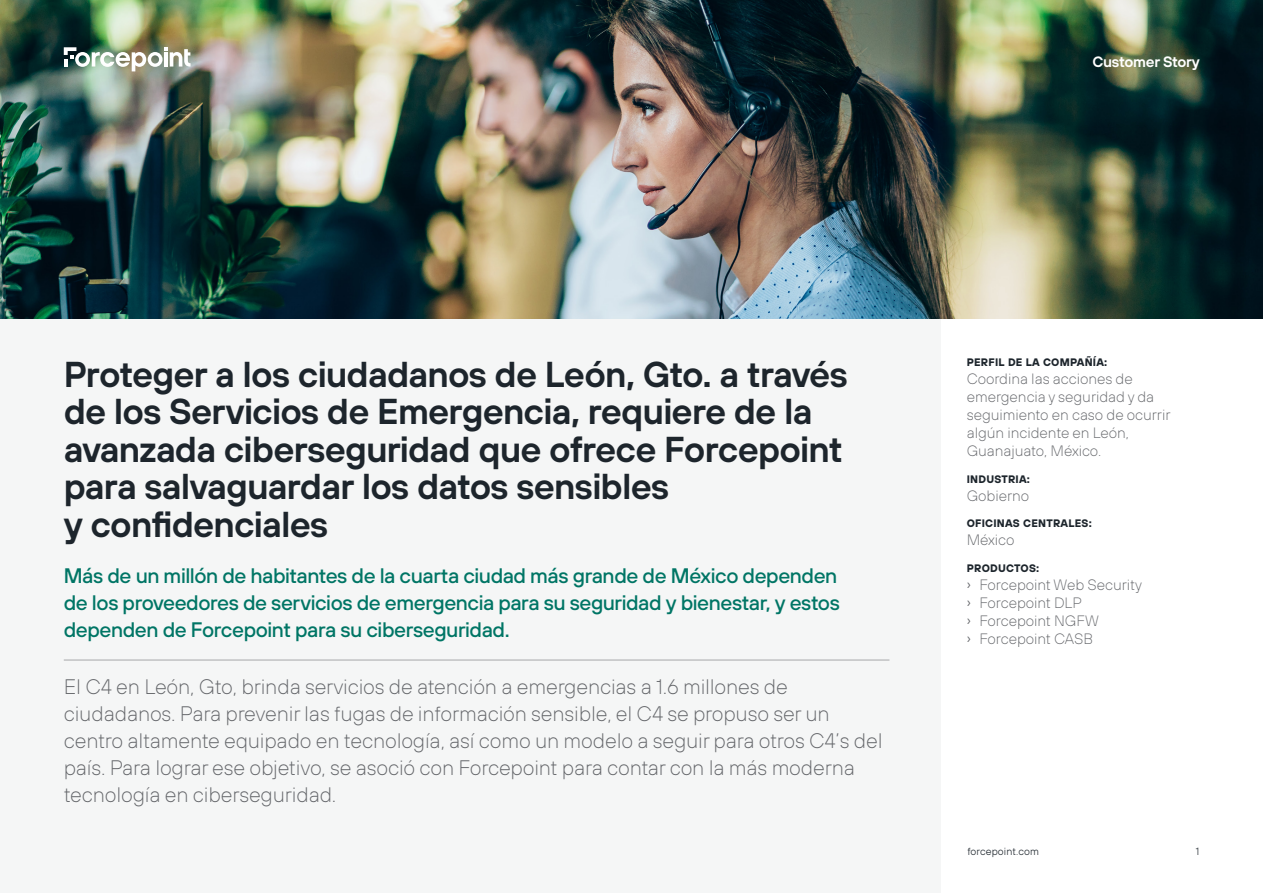
<style>
.page{position:relative;width:1263px;height:893px;background:#fff}
.page>*{position:absolute;margin:0;border:0;box-sizing:border-box;transform-origin:0 0}
.t1{font:600 36px/37.5px "FP Sans";letter-spacing:-.025em;color:#1d252c}
.t2{font:200 21px/27px "FP Sans";letter-spacing:-.01em;color:#636569}
.t3{font:500 21px/27px "FP Sans";letter-spacing:-.02em;color:#007565;text-align:justify}
.t4{font:200 15px/18px "FP Sans";letter-spacing:-.005em;color:#636569}
.t5{font:600 15px "FP Sans";letter-spacing:-.015em;color:#fff}
.t6{font:700 10.8px "FP Sans";letter-spacing:.02em;color:#1d252c}
.t7{font:300 10.5px "FP Sans";letter-spacing:.01em;color:#1d252c}
.s1{font-weight:400;font-size:13.5px}
</style>
<div class="page">
<div style="left:0;top:0;width:941px;height:893px;background:#f5f6f6"></div>
<img style="left:0;top:0;width:1263px;height:319px">
<img style="left:64px;top:47px;width:127px;height:24px">
<hr style="left:64px;top:660px;width:825px;height:1px;background:#a7a8aa">
<p class="t5" style="left:1092px;top:51px;width:109px">Customer Story</p>
<h1 class="t1" style="left:64px;top:354px;width:786px">Proteger a los ciudadanos de León, Gto. a través de los Servicios de Emergencia, requiere de la avanzada ciberseguridad que ofrece Forcepoint para salvaguardar los datos sensibles<br>y confidenciales</h1>
<p class="t6" style="left:967px;top:355px;width:142px">PERFIL DE LA COMPAÑÍA:</p>
<p class="t4" style="left:967px;top:370px;width:205px">Coordina las acciones de emergencia y seguridad y da seguimiento en caso de ocurrir algún incidente en León,<br>Guanajuato, México.</p>
<p class="t6" style="left:967px;top:472px;width:65px">INDUSTRIA:</p>
<p class="t4" style="left:967px;top:486px;width:64px">Gobierno</p>
<p class="t6" style="left:967px;top:516px;width:127px">OFICINAS CENTRALES:</p>
<p class="t4" style="left:967px;top:531px;width:49px">México</p>
<p class="t6" style="left:967px;top:561px;width:74px">PRODUCTOS:</p>
<p class="t4" style="left:967px;top:575px;width:177px"><span class="s1">›</span> Forcepoint Web Security <span class="s1">›</span> Forcepoint DLP<br><span class="s1">›</span> Forcepoint NGFW<br><span class="s1">›</span> Forcepoint CASB</p>
<p class="t3" style="left:64px;top:562px;width:777px">Más de un millón de habitantes de la cuarta ciudad más grande de México dependen de los proveedores de servicios de emergencia para su seguridad y bienestar, y estos dependen de Forcepoint para su ciberseguridad.</p>
<p class="t2" style="left:64px;top:673px;width:820px">El C4 en León, Gto, brinda servicios de atención a emergencias a 1.6 millones de ciudadanos. Para prevenir las fugas de información sensible, el C4 se propuso ser un centro altamente equipado en tecnología, así como un modelo a seguir para otros C4’s del país. Para lograr ese objetivo, se asoció con Forcepoint para contar con la más moderna tecnología en ciberseguridad.</p>
<p class="t7" style="left:967px;top:844px;width:73px">forcepoint.com</p>
<p class="t7" style="left:1196px;top:844px;width:5px">1</p>
</div>
